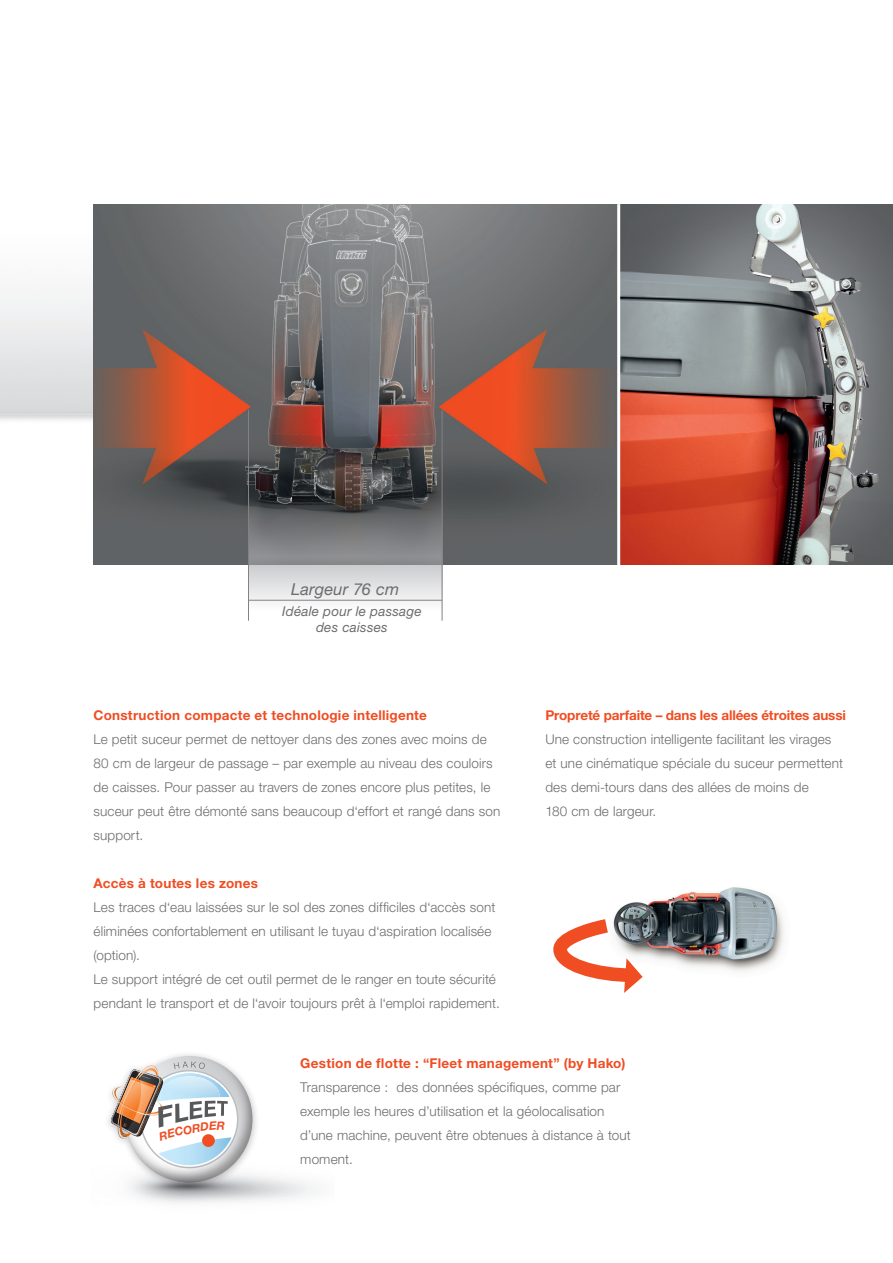
<style>
.page{position:relative;width:893px;height:1263px;background:#fff}
.page>*{position:absolute;margin:0;border:0;box-sizing:border-box;transform-origin:0 0}
.BU_4_11_grau_70k{font:italic 16.5px "Helvetica Neue LT Std";letter-spacing:.01em;color:#6c6d70}
._08_copy_9pt{font:300 13.5px/24px "Helvetica Neue LT Std";letter-spacing:.01em;color:#6c6d70}
._08_copy_9pt_ENGLISCH{font:300 13.5px/24px "Helvetica Neue LT Std";letter-spacing:.01em;color:#6c6d70}
._07_sub_copy_9pt_rot_bold{font:700 13.5px "Helvetica Neue LT Std";letter-spacing:.015em;color:#f04d22}
._07_sub_copy_9pt_rot_bold-2{font:700 13.5px "Helvetica Neue LT Std";letter-spacing:-.01em;color:#f04d22}
.BU_4_9_grau_70k{font:italic 13.5px "Helvetica Neue LT Std";letter-spacing:.015em;color:#6c6d70}
</style>
<div class="page">
<img style="left:94px;top:204px;width:523px;height:360px">
<svg style="left:620px;top:204px;width:273px;height:360px;background:#946f68"></svg>
<svg style="left:249px;top:488px;width:193px;height:133px"></svg>
<hr style="left:248px;top:410px;width:1px;height:211px;background:#808285">
<hr style="left:442px;top:410px;width:1px;height:211px;background:#808285">
<hr style="left:249px;top:600px;width:193px;height:1px;background:#808285">
<svg style="left:553px;top:919px;width:79px;height:74px"></svg>
<img style="left:602px;top:887px;width:182px;height:99px">
<div style="left:102px;top:1040px;width:168px;height:168px;background:#231f20;opacity:.44"></div>
<img style="left:102px;top:1161px;width:214px;height:47px">
<svg style="left:111px;top:1061px;width:127px;height:107px"></svg>
<p class="BU_4_11_grau_70k" style="left:291px;top:579px;width:110px">Largeur 76 cm</p>
<p class="BU_4_9_grau_70k" style="left:282px;top:603px;width:141px">Idéale pour le passage</p>
<p class="BU_4_9_grau_70k" style="left:316px;top:619px;width:73px">des caisses</p>
<p class="_07_sub_copy_9pt_rot_bold" style="left:94px;top:707px;width:335px">Construction compacte et technologie intelligente</p>
<p class="_08_copy_9pt" style="left:94px;top:727px;width:395px">Le petit suceur permet de nettoyer dans des zones avec moins de</p>
<p class="_08_copy_9pt" style="left:94px;top:751px;width:401px">80 cm de largeur de passage – par exemple au niveau des couloirs de caisses. Pour passer au travers de zones encore plus petites, le</p>
<p class="_08_copy_9pt" style="left:94px;top:799px;width:408px">suceur peut être démonté sans beaucoup d‘effort et rangé dans son</p>
<p class="_08_copy_9pt" style="left:94px;top:823px;width:51px">support.</p>
<p class="_07_sub_copy_9pt_rot_bold" style="left:94px;top:875px;width:166px">Accès à toutes les zones</p>
<p class="_08_copy_9pt" style="left:94px;top:895px;width:403px">Les traces d‘eau laissées sur le sol des zones difficiles d‘accès sont</p>
<p class="_08_copy_9pt" style="left:94px;top:919px;width:399px">éliminées confortablement en utilisant le tuyau d‘aspiration localisée (option).</p>
<p class="_08_copy_9pt" style="left:94px;top:967px;width:408px">Le support intégré de cet outil permet de le ranger en toute sécurité pendant le transport et de l‘avoir toujours prêt à l‘emploi rapidement.</p>
<p class="_07_sub_copy_9pt_rot_bold-2" style="left:545px;top:707px;width:302px">Propreté parfaite – dans les allées étroites aussi</p>
<p class="_08_copy_9pt" style="left:545px;top:727px;width:299px">Une construction intelligente facilitant les virages et une cinématique spéciale du suceur permettent des demi-tours dans des allées de moins de<br>180 cm de largeur.</p>
<p class="_07_sub_copy_9pt_rot_bold" style="left:300px;top:1055px;width:327px">Gestion de flotte : “Fleet management” (by Hako)</p>
<p class="_08_copy_9pt_ENGLISCH" style="left:300px;top:1075px;width:332px">Transparence : des données spécifiques, comme par exemple les heures d’utilisation et la géolocalisation d’une machine, peuvent être obtenues à distance à tout</p>
<p class="_08_copy_9pt_ENGLISCH" style="left:300px;top:1147px;width:54px">moment.</p>
</div>
